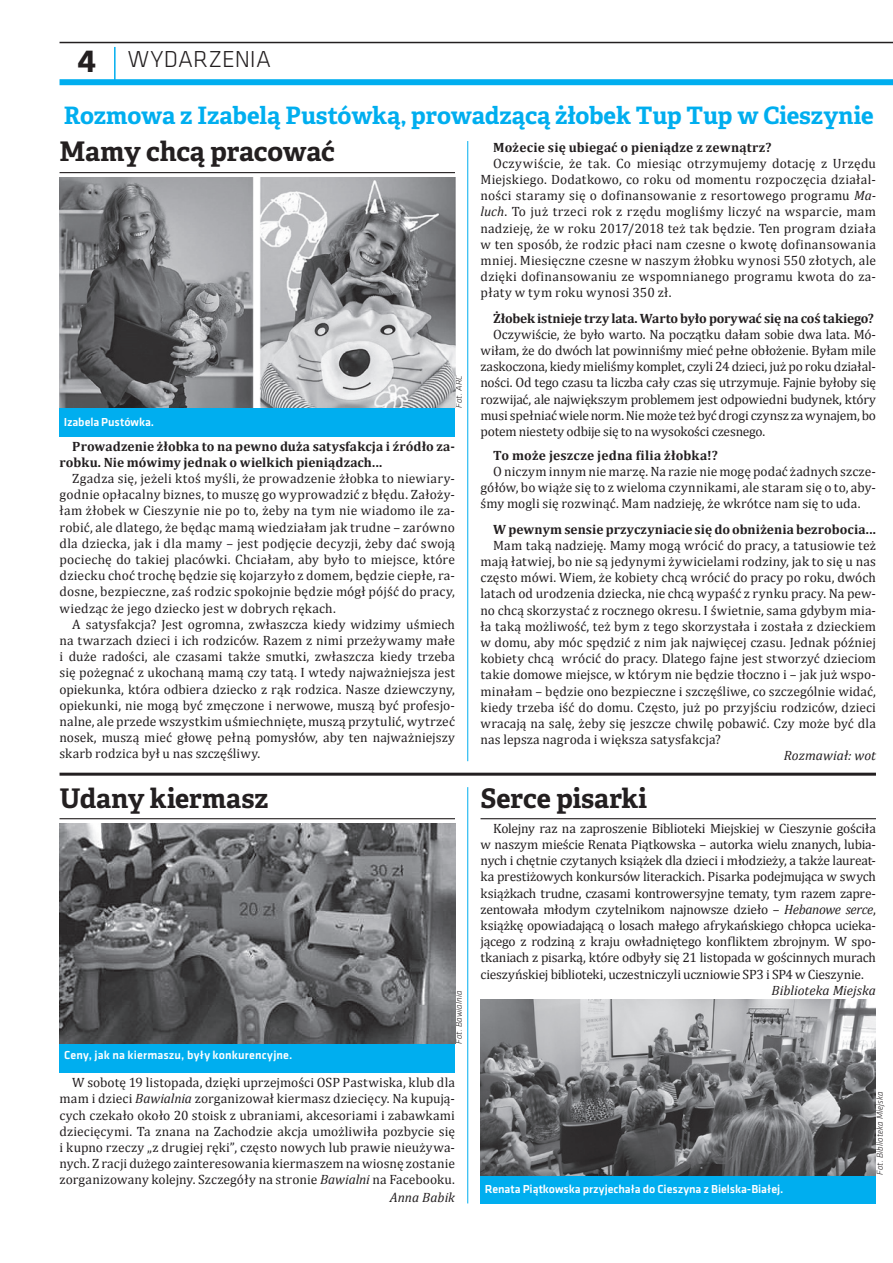
<style>
.page{position:relative;width:893px;height:1263px;background:#fff}
.page>*{position:absolute;margin:0;border:0;box-sizing:border-box;transform-origin:0 0}
.t1{font:700 27px "Adelle Basic";letter-spacing:-.005em;color:#231f20}
.t2{font:700 24px "Adelle Basic";letter-spacing:-.005em;color:#00aeef}
.t3{font:300 24px "Klavika";letter-spacing:.005em;color:#231f20}
.t4{font:13.5px/16.2px "Cambria";letter-spacing:.005em;color:#231f20;text-align:justify}
.t5{font:700 13.5px/16.2px "Cambria";letter-spacing:.005em;color:#231f20}
.t6{font:700 13.5px "Cambria";letter-spacing:-.015em;color:#231f20}
.t7{font:italic 13.5px "Cambria";letter-spacing:.005em;color:#231f20}
.t8{font:500 12px "Klavika";color:#fff}
.t9{font:italic 300 9px "Klavika";letter-spacing:.015em;color:#231f20}
.s1{font-weight:700;font-size:33px}
.s2{font-style:italic}
</style>
<div class="page">
<hr style="left:114px;top:47px;width:2px;height:35px;background:#00aeef">
<div style="left:60px;top:79px;width:833px;height:6px;background:#00aeef"></div>
<hr style="left:60px;top:42px;width:833px;height:1px;background:#231f20">
<hr style="left:467px;top:787px;width:1px;height:416px;background:#00aeef">
<div style="left:480px;top:1175px;width:396px;height:28px;background:#00aeef"></div>
<div style="left:60px;top:408px;width:395px;height:28px;background:#00aeef"></div>
<hr style="left:467px;top:141px;width:1px;height:620px;background:#00aeef">
<hr style="left:60px;top:172px;width:395px;height:1px;background:#231f20">
<hr style="left:480px;top:818px;width:396px;height:1px;background:#231f20">
<img style="left:480px;top:1000px;width:396px;height:175px">
<hr style="left:60px;top:818px;width:395px;height:1px;background:#231f20">
<img style="left:60px;top:823px;width:395px;height:221px">
<hr style="left:60px;top:773px;width:816px;height:3px;background:#231f20">
<div style="left:60px;top:1044px;width:395px;height:28px;background:#00aeef"></div>
<img style="left:60px;top:178px;width:395px;height:230px">
<h2 class="t3" style="left:78px;top:45px;width:195px"><span class="s1">4</span> WYDARZENIA</h2>
<h2 class="t2" style="left:64px;top:101px;width:811px">Rozmowa z Izabelą Pustówką, prowadzącą żłobek Tup Tup w Cieszynie</h2>
<p class="t5" style="left:493px;top:138px;width:280px">Możecie się ubiegać o pieniądze z zewnątrz?</p>
<p class="t4" style="left:480px;top:155px;width:397px;text-indent:13px">Oczywiście, że tak. Co miesiąc otrzymujemy dotację z Urzędu Miejskiego. Dodatkowo, co roku od momentu rozpoczęcia działal&shy;ności staramy się o dofinansowanie z resortowego programu <span class="s2">Ma&shy;luch</span>. To już trzeci rok z rzędu mogliśmy liczyć na wsparcie, mam nadzieję, że w roku 2017/2018 też tak będzie. Ten program działa w ten sposób, że rodzic płaci nam czesne o kwotę dofinansowania mniej. Miesięczne czesne w naszym żłobku wynosi 550 złotych, ale dzięki dofinansowaniu ze wspomnianego programu kwota do za&shy;płaty w tym roku wynosi 350 zł.</p>
<p class="t6" style="left:493px;top:310px;width:382px">Żłobek istnieje trzy lata. Warto było porywać się na coś takiego?</p>
<p class="t4" style="left:480px;top:326px;width:397px;text-indent:13px">Oczywiście, że było warto. Na początku dałam sobie dwa lata. Mó&shy;wiłam, że do dwóch lat powinniśmy mieć pełne obłożenie. Byłam mile zaskoczona, kiedy mieliśmy komplet, czyli 24 dzieci, już po roku działal&shy;ności. Od tego czasu ta liczba cały czas się utrzymuje. Fajnie byłoby się rozwijać, ale największym problemem jest odpowiedni budynek, który musi spełniać wiele norm. Nie może też być drogi czynsz za wynajem, bo potem niestety odbije się to na wysokości czesnego.</p>
<p class="t5" style="left:493px;top:447px;width:226px">To może jeszcze jedna filia żłobka!?</p>
<p class="t4" style="left:480px;top:463px;width:397px;text-indent:13px">O niczym innym nie marzę. Na razie nie mogę podać żadnych szcze&shy;gółów, bo wiąże się to z wieloma czynnikami, ale staram się o to, aby&shy;śmy mogli się rozwinąć. Mam nadzieję, że wkrótce nam się to uda.</p>
<p class="t5" style="left:493px;top:520px;width:384px">W pewnym sensie przyczyniacie się do obniżenia bezrobocia...</p>
<p class="t4" style="left:480px;top:537px;width:397px;text-indent:13px">Mam taką nadzieję. Mamy mogą wrócić do pracy, a tatusiowie też mają łatwiej, bo nie są jedynymi żywicielami rodziny, jak to się u nas często mówi. Wiem, że kobiety chcą wrócić do pracy po roku, dwóch latach od urodzenia dziecka, nie chcą wypaść z rynku pracy. Na pew&shy;no chcą skorzystać z rocznego okresu. I świetnie, sama gdybym mia&shy;ła taką możliwość, też bym z tego skorzystała i została z dzieckiem w domu, aby móc spędzić z nim jak najwięcej czasu. Jednak później kobiety chcą wrócić do pracy. Dlatego fajne jest stworzyć dzieciom takie domowe miejsce, w którym nie będzie tłoczno i – jak już wspo&shy;minałam – będzie ono bezpieczne i szczęśliwe, co szczególnie widać, kiedy trzeba iść do domu. Często, już po przyjściu rodziców, dzieci wracają na salę, żeby się jeszcze chwilę pobawić. Czy może być dla nas lepsza nagroda i większa satysfakcja?</p>
<p class="t7" style="left:784px;top:747px;width:94px">Rozmawiał: wot</p>
<h1 class="t1" style="left:480px;top:781px;width:168px">Serce pisarki</h1>
<p class="t4" style="left:480px;top:820px;width:397px;text-indent:13px">Kolejny raz na zaproszenie Biblioteki Miejskiej w Cieszynie gościła w naszym mieście Renata Piątkowska – autorka wielu znanych, lubia&shy;nych i chętnie czytanych książek dla dzieci i młodzieży, a także laureat&shy;ka prestiżowych konkursów literackich. Pisarka podejmująca w swych książkach trudne, czasami kontrowersyjne tematy, tym razem zapre&shy;zentowała młodym czytelnikom najnowsze dzieło – <span class="s2">Hebanowe serce</span>, książkę opowiadającą o losach małego afrykańskiego chłopca ucieka&shy;jącego z rodziną z kraju owładniętego konfliktem zbrojnym. W spo&shy;tkaniach z pisarką, które odbyły się 21 listopada w gościnnych murach cieszyńskiej biblioteki, uczestniczyli uczniowie SP3 i SP4 w Cieszynie.</p>
<p class="t7" style="left:772px;top:982px;width:106px">Biblioteka Miejska</p>
<h1 class="t1" style="left:60px;top:135px;width:277px">Mamy chcą pracować</h1>
<p class="t9" style="left:453px;top:408px;width:34px;rotate:-90deg">Fot. ARC</p>
<p class="t8" style="left:64px;top:414px;width:92px">Izabela Pustówka.</p>
<p class="t5" style="left:60px;top:438px;width:397px;text-indent:13px">Prowadzenie żłobka to na pewno duża satysfakcja i źródło za&shy;robku. Nie mówimy jednak o wielkich pieniądzach...</p>
<p class="t4" style="left:60px;top:470px;width:397px;text-indent:13px">Zgadza się, jeżeli ktoś myśli, że prowadzenie żłobka to niewiary&shy;godnie opłacalny biznes, to muszę go wyprowadzić z błędu. Założy&shy;łam żłobek w Cieszynie nie po to, żeby na tym nie wiadomo ile za&shy;robić, ale dlatego, że będąc mamą wiedziałam jak trudne – zarówno dla dziecka, jak i dla mamy – jest podjęcie decyzji, żeby dać swoją pociechę do takiej placówki. Chciałam, aby było to miejsce, które dziecku choć trochę będzie się kojarzyło z domem, będzie ciepłe, ra&shy;dosne, bezpieczne, zaś rodzic spokojnie będzie mógł pójść do pracy, wiedząc że jego dziecko jest w dobrych rękach.</p>
<p class="t4" style="left:60px;top:616px;width:397px;text-indent:13px">A satysfakcja? Jest ogromna, zwłaszcza kiedy widzimy uśmiech na twarzach dzieci i ich rodziców. Razem z nimi przeżywamy małe i duże radości, ale czasami także smutki, zwłaszcza kiedy trzeba się pożegnać z ukochaną mamą czy tatą. I wtedy najważniejsza jest opiekunka, która odbiera dziecko z rąk rodzica. Nasze dziewczyny, opiekunki, nie mogą być zmęczone i nerwowe, muszą być profesjo&shy;nalne, ale przede wszystkim uśmiechnięte, muszą przytulić, wytrzeć nosek, muszą mieć głowę pełną pomysłów, aby ten najważniejszy skarb rodzica był u nas szczęśliwy.</p>
<h1 class="t1" style="left:60px;top:781px;width:210px">Udany kiermasz</h1>
<p class="t9" style="left:453px;top:1044px;width:55px;rotate:-90deg">Fot. Bawialnia</p>
<p class="t8" style="left:64px;top:1047px;width:230px">Ceny, jak na kiermaszu, były konkurencyjne.</p>
<p class="t4" style="left:60px;top:1074px;width:397px;text-indent:13px">W sobotę 19 listopada, dzięki uprzejmości OSP Pastwiska, klub dla mam i dzieci <span class="s2">Bawialnia</span> zorganizował kiermasz dziecięcy. Na kupują&shy;cych czekało około 20 stoisk z ubraniami, akcesoriami i zabawkami dziecięcymi. Ta znana na Zachodzie akcja umożliwiła pozbycie się i kupno rzeczy „z drugiej ręki”, często nowych lub prawie nieużywa&shy;nych. Z racji dużego zainteresowania kiermaszem na wiosnę zostanie zorganizowany kolejny. Szczegóły na stronie <span class="s2">Bawialni</span> na Facebooku.</p>
<p class="t7" style="left:390px;top:1189px;width:67px">Anna Babik</p>
<p class="t8" style="left:485px;top:1181px;width:300px">Renata Piątkowska przyjechała do Cieszyna z Bielska-Białej.</p>
<p class="t9" style="left:874px;top:1175px;width:85px;rotate:-90deg">Fot. Biblioteka Miejska</p>
</div>
